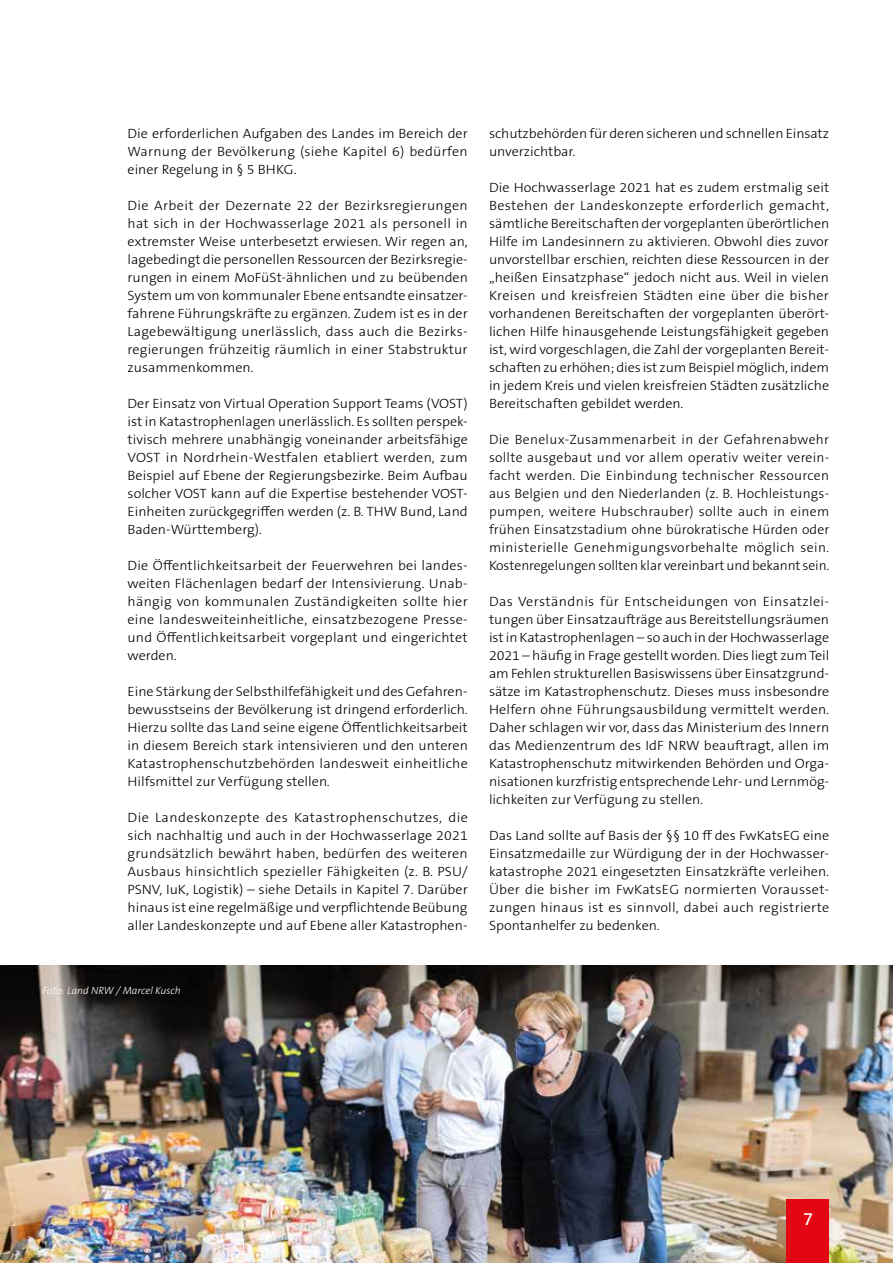
<style>
.page{position:relative;width:893px;height:1263px;background:#fff}
.page>*{position:absolute;margin:0;border:0;box-sizing:border-box;transform-origin:0 0}
.t1{font:18px "The Sans B W5 Plain";color:#fff}
.t2{font:300 13.5px/18px "The Sans B W3";color:#000;text-align:justify;scale:1.05 1}
.t3{font:300 13.5px/18px "The Sans B W3";color:#000;text-align:justify}
.t4{font:italic 300 10.5px "The Sans B W3";color:#fff}
</style>
<div class="page">
<img style="left:0;top:965px;width:893px;height:298px">
<div style="left:787px;top:1199px;width:42px;height:64px;background:#e30613"></div>
<p class="t2" style="left:128px;top:124px;width:326px">Die erforderlichen Aufgaben des Landes im Bereich der Warnung der Bevölkerung (siehe Kapitel 6) bedürfen einer Regelung in § 5 BHKG.</p>
<p class="t2" style="left:128px;top:196px;width:326px">Die Arbeit der Dezernate 22 der Bezirksregierungen hat sich in der Hochwasserlage 2021 als personell in extremster Weise unterbesetzt erwiesen. Wir regen an, lagebedingt die personellen Ressourcen der Bezirksregie&shy;rungen in einem MoFüSt-ähnlichen und zu beübenden System um von kommunaler Ebene entsandte einsatzer&shy;fahrene Führungskräfte zu ergänzen. Zudem ist es in der Lagebewältigung unerlässlich, dass auch die Bezirks&shy;regierungen frühzeitig räumlich in einer Stabstruktur zusammenkommen.</p>
<p class="t2" style="left:128px;top:394px;width:326px">Der Einsatz von Virtual Operation Support Teams (VOST) ist in Katastrophenlagen unerlässlich. Es sollten perspek&shy;tivisch mehrere unabhängig voneinander arbeitsfähige VOST in Nordrhein-Westfalen etabliert werden, zum Beispiel auf Ebene der Regierungsbezirke. Beim Aufbau solcher VOST kann auf die Expertise bestehender VOST-Einheiten zurückgegriffen werden (z. B. THW Bund, Land Baden-Württemberg).</p>
<p class="t2" style="left:128px;top:556px;width:326px">Die Öffentlichkeitsarbeit der Feuerwehren bei landes&shy;weiten Flächenlagen bedarf der Intensivierung. Unab&shy;hängig von kommunalen Zuständigkeiten sollte hier eine landesweiteinheitliche, einsatzbezogene Presse&shy;und Öffentlichkeitsarbeit vorgeplant und eingerichtet werden.</p>
<p class="t2" style="left:128px;top:682px;width:326px">Eine Stärkung der Selbsthilfefähigkeit und des Gefahren&shy;bewusstseins der Bevölkerung ist dringend erforderlich.<br>Hierzu sollte das Land seine eigene Öffentlichkeitsarbeit in diesem Bereich stark intensivieren und den unteren Katastrophenschutzbehörden landesweit einheitliche Hilfsmittel zur Verfügung stellen.</p>
<p class="t2" style="left:128px;top:808px;width:326px">Die Landeskonzepte des Katastrophenschutzes, die sich nachhaltig und auch in der Hochwasserlage 2021 grundsätzlich bewährt haben, bedürfen des weiteren Ausbaus hinsichtlich spezieller Fähigkeiten (z. B. PSU/ PSNV, IuK, Logistik) – siehe Details in Kapitel 7. Darüber hinaus ist eine regelmäßige und verpflichtende Beübung aller Landeskonzepte und auf Ebene aller Katastrophen-</p>
<p class="t2" style="left:489px;top:124px;width:325px">schutzbehörden für deren sicheren und schnellen Einsatz unverzichtbar.</p>
<p class="t2" style="left:489px;top:178px;width:326px">Die Hochwasserlage 2021 hat es zudem erstmalig seit Bestehen der Landeskonzepte erforderlich gemacht, sämtliche Bereitschaften der vorgeplanten überörtlichen Hilfe im Landesinnern zu aktivieren. Obwohl dies zuvor unvorstellbar erschien, reichten diese Ressourcen in der „heißen Einsatzphase“ jedoch nicht aus. Weil in vielen Kreisen und kreisfreien Städten eine über die bisher vorhandenen Bereitschaften der vorgeplanten überört&shy;lichen Hilfe hinausgehende Leistungsfähigkeit gegeben ist, wird vorgeschlagen, die Zahl der vorgeplanten Bereit&shy;schaften zu erhöhen; dies ist zum Beispiel möglich, indem in jedem Kreis und vielen kreisfreien Städten zusätzliche Bereitschaften gebildet werden.</p>
<p class="t3" style="left:489px;top:430px;width:342px">Die Benelux-Zusammenarbeit in der Gefahrenabwehr sollte ausgebaut und vor allem operativ weiter verein&shy;facht werden. Die Einbindung technischer Ressourcen aus Belgien und den Niederlanden (z. B. Hochleistungs&shy;pumpen, weitere Hubschrauber) sollte auch in einem frühen Einsatzstadium ohne bürokratische Hürden oder ministerielle Genehmigungsvorbehalte möglich sein.<br>Kostenregelungen sollten klar vereinbart und bekannt sein.</p>
<p class="t2" style="left:489px;top:592px;width:326px">Das Verständnis für Entscheidungen von Einsatzlei&shy;tungen über Einsatzaufträge aus Bereitstellungsräumen ist in Katastrophenlagen – so auch in der Hochwasserlage 2021 – häufig in Frage gestellt worden. Dies liegt zum Teil am Fehlen strukturellen Basiswissens über Einsatzgrund&shy;sätze im Katastrophenschutz. Dieses muss insbesondre Helfern ohne Führungsausbildung vermittelt werden.<br>Daher schlagen wir vor, dass das Ministerium des Innern das Medienzentrum des IdF NRW beauftragt, allen im Katastrophenschutz mitwirkenden Behörden und Orga&shy;nisationen kurzfristig entsprechende Lehr- und Lernmög&shy;lichkeiten zur Verfügung zu stellen.</p>
<p class="t2" style="left:489px;top:826px;width:326px">Das Land sollte auf Basis der §§ 10 ff des FwKatsEG eine Einsatzmedaille zur Würdigung der in der Hochwasser&shy;katastrophe 2021 eingesetzten Einsatzkräfte verleihen.<br>Über die bisher im FwKatsEG normierten Vorausset&shy;zungen hinaus ist es sinnvoll, dabei auch registrierte Spontanhelfer zu bedenken.</p>
<p class="t4" style="left:43px;top:984px;width:140px">Foto: Land NRW / Marcel Kusch</p>
<h1 class="t1" style="left:803px;top:1207px;width:11px">7</h1>
</div>
